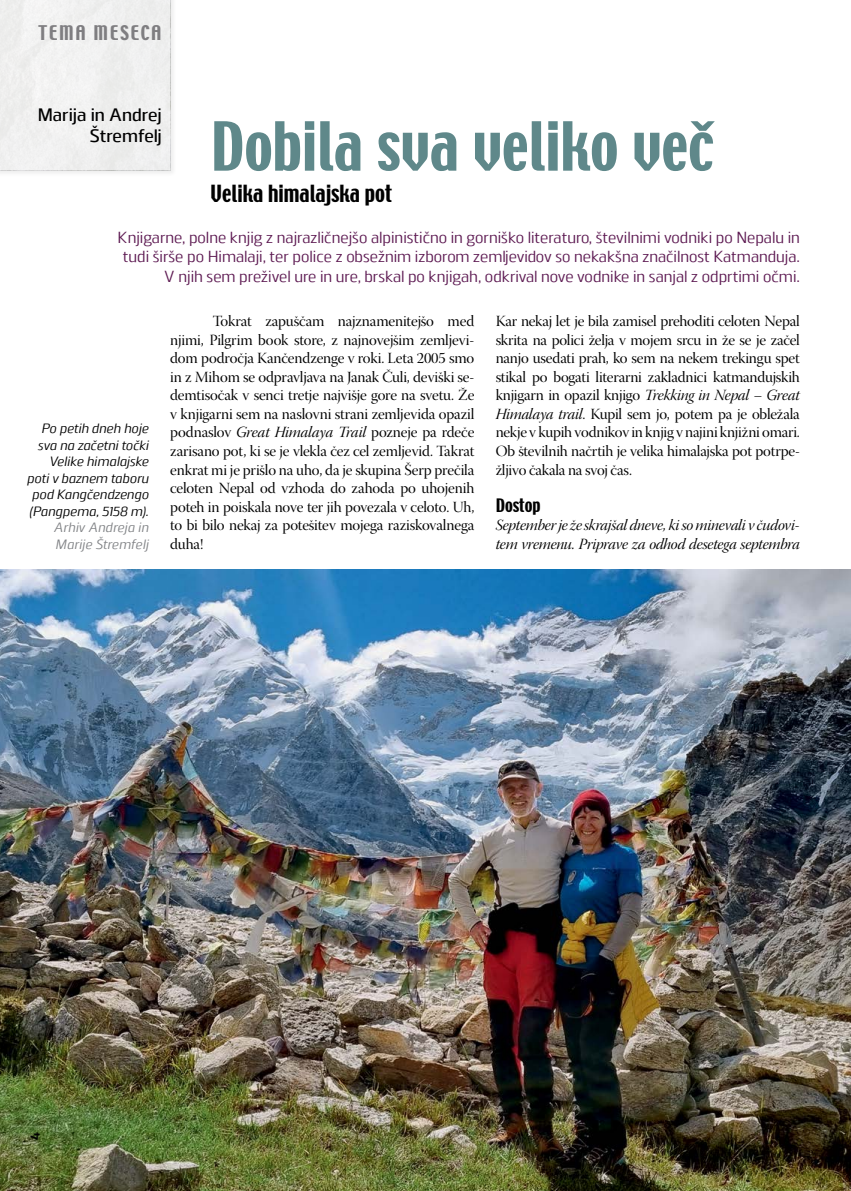
<style>
.page{position:relative;width:851px;height:1191px;background:#fff}
.page>*{position:absolute;margin:0;border:0;box-sizing:border-box;transform-origin:0 0}
.A_naslov{font:60px "Techno";color:#5f888a}
.A_podnaslov{font:21px "Techno";color:#000}
.A_avtor{font:500 18px/21.6px "Juhl";color:#000;text-align:right}
.PASICA{font:18px "Techno";letter-spacing:.09em;color:#7f7e81}
.A_mednaslov{font:16.5px "Techno";color:#000}
.A_intro{font:16.05px/19.5px "Juhl";color:#5d1a52;text-align:right}
.A_body_first{font:15.45px/18.6px "Warnock Pro Disp";letter-spacing:-.01em;color:#000;text-align:justify}
.A_body{font:15.45px/18.6px "Warnock Pro Disp";letter-spacing:-.015em;color:#000;text-align:justify}
.A_body-2{font:15.45px/18.5px "Warnock Pro It Disp";letter-spacing:-.015em;color:#000}
.A_podnapisi{font:italic 13.5px/16.5px "Juhl";letter-spacing:.01em;color:#000;text-align:right}
.A_podnapisi-2{font:italic 13.5px/16.5px "Juhl";letter-spacing:.01em;color:#808285}
.t1{font:700 13.5px "Juhl";color:#000}
.s1{font-family:"Warnock Pro It Disp"}
</style>
<div class="page">
<img style="left:0;top:570px;width:850px;height:621px">
<div style="left:0;top:0;width:177px;height:177px;background:#000;opacity:.2"></div>
<div style="left:0;top:0;width:170px;height:170px;background:#f0f0f0"></div>
<p class="PASICA" style="left:39px;top:21px;width:125px">TEMA MESECA</p>
<p class="A_avtor" style="left:38px;top:102px;width:125px">Marija in Andrej<br>Štremfelj</p>
<p class="A_naslov" style="left:210px;top:106px;width:504px">Dobila sva veliko več</p>
<p class="A_podnaslov" style="left:210px;top:179px;width:183px">Velika himalajska pot</p>
<p class="A_intro" style="left:117px;top:226px;width:683px">Knjigarne, polne knjig z najrazličnejšo alpinistično in gorniško literaturo, številnimi vodniki po Nepalu in tudi širše po Himalaji, ter police z obsežnim izborom zemljevidov so nekakšna značilnost Katmanduja.<br>V njih sem preživel ure in ure, brskal po knjigah, odkrival nove vodnike in sanjal z odprtimi očmi.</p>
<p class="A_podnapisi" style="left:27px;top:419px;width:123px">Po petih dneh hoje sva na začetni točki<br>Velike himalajske poti v baznem taboru pod Kangčendzengo (Pangpema, 5158 m).</p>
<p class="A_podnapisi-2" style="left:54px;top:518px;width:96px">Arhiv Andreja in<br>Marije Štremfelj</p>
<p class="A_body_first" style="left:170px;top:314px;width:306px;text-indent:43px">Tokrat zapuščam najznamenitejšo med njimi, Pilgrim book store, z najnovejšim zemljevi&shy;dom področja Kančendzenge v roki. Leta 2005 smo in z Mihom se odpravljava na Janak Čuli, deviški se&shy;demtisočak v senci tretje najvišje gore na svetu. Že v knjigarni sem na naslovni strani zemljevida opazil podnaslov <span class="s1">Great Himalaya Trail</span> pozneje pa rdeče zarisano pot, ki se je vlekla čez cel zemljevid. Takrat enkrat mi je prišlo na uho, da je skupina Šerp prečila celoten Nepal od vzhoda do zahoda po uhojenih poteh in poiskala nove ter jih povezala v celoto. Uh, to bi bilo nekaj za potešitev mojega raziskovalnega duha!</p>
<p class="A_body" style="left:495px;top:314px;width:306px">Kar nekaj let je bila zamisel prehoditi celoten Nepal skrita na polici želja v mojem srcu in že se je začel nanjo usedati prah, ko sem na nekem trekingu spet stikal po bogati literarni zakladnici katmandujskih knjigarn in opazil knjigo <span class="s1">Trekking in Nepal – Great Himalaya trail</span>. Kupil sem jo, potem pa je obležala nekje v kupih vodnikov in knjig v najini knjižni omari.<br>Ob številnih načrtih je velika himalajska pot potrpe&shy;žljivo čakala na svoj čas.</p>
<p class="A_mednaslov" style="left:495px;top:494px;width:46px">Dostop</p>
<p class="A_body-2" style="left:495px;top:517px;width:306px">September je že skrajšal dneve, ki so minevali v čudovi&shy;tem vremenu. Priprave za odhod desetega septembra</p>
<p class="t1" style="left:25px;top:1140px;width:9px;rotate:-90deg">4</p>
</div>
